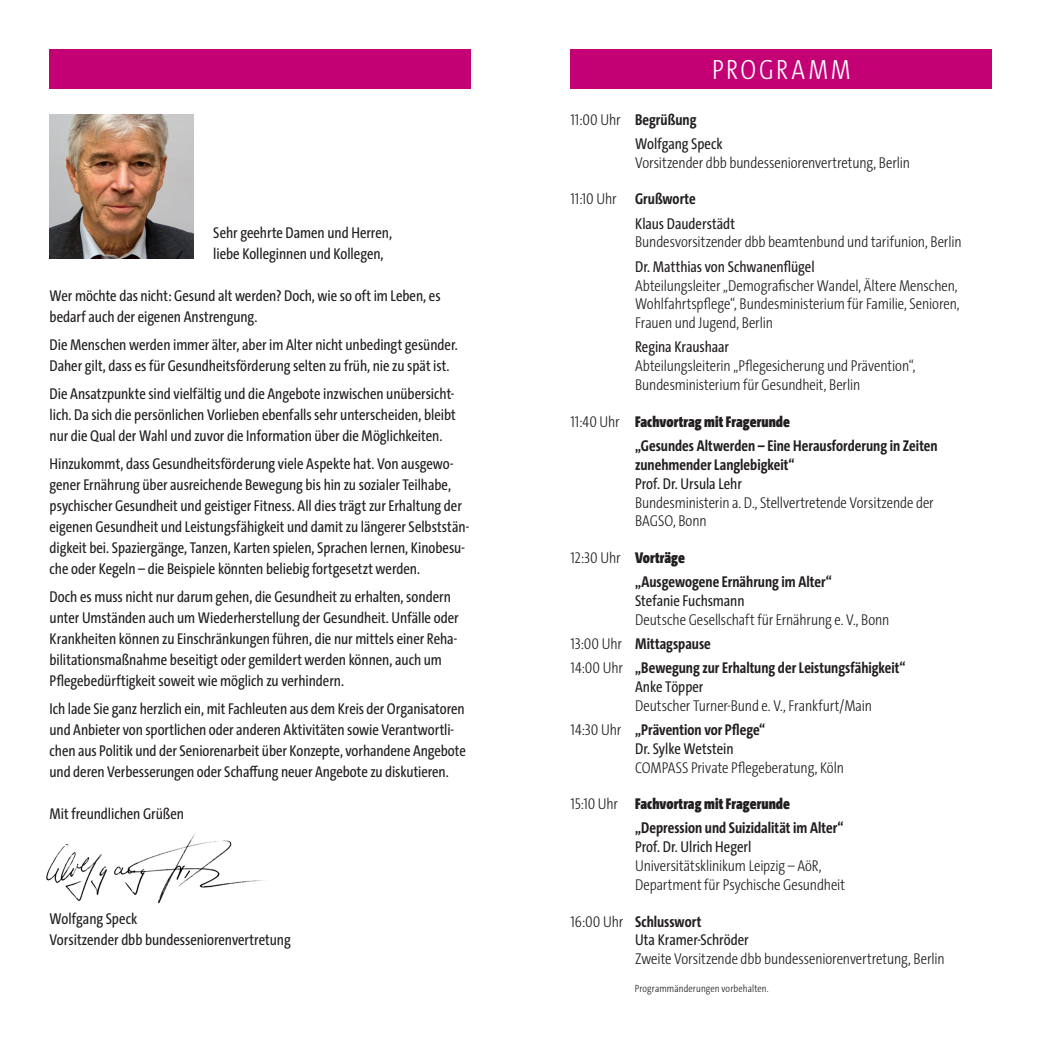
<style>
.page{position:relative;width:1042px;height:1042px;background:#fff}
.page>*{position:absolute;margin:0;border:0;box-sizing:border-box;transform-origin:0 0}
.t1{font:300 28px "The Sans Cd LF3";letter-spacing:.095em;color:#fff}
.t2{font:15.75px/21px "The Sans Cd LF5 Plain";letter-spacing:-.005em;color:#231f20}
.t3{font:300 15.75px/18.9px "The Sans Cd LF3";letter-spacing:-.005em;color:#231f20}
.t4{font:700 15.75px/18.9px "The Sans Cd LF7";color:#231f20}
.t5{font:900 15.75px "The Sans Cd LF9";letter-spacing:.005em;color:#231f20}
.t6{font:300 10.5px "The Sans Cd LF3";letter-spacing:.01em;color:#231f20}
.s1{font-family:"The Sans Cd LF3";font-weight:300}
.s2{font-family:"The Sans Cd LF9";font-weight:900}
</style>
<div class="page">
<img style="left:46px;top:833px;width:219px;height:71px">
<img style="left:50px;top:114px;width:143px;height:144px">
<div style="left:570px;top:50px;width:422px;height:39px;background:#c30175"></div>
<div style="left:50px;top:50px;width:421px;height:39px;background:#c30175"></div>
<p class="t2" style="left:213px;top:221px;width:180px">Sehr geehrte Damen und Herren, liebe Kolleginnen und Kollegen,</p>
<p class="t2" style="left:50px;top:284px;width:392px">Wer möchte das nicht: Gesund alt werden? Doch, wie so oft im Leben, es bedarf auch der eigenen Anstrengung.</p>
<p class="t2" style="left:50px;top:333px;width:410px">Die Menschen werden immer älter, aber im Alter nicht unbedingt gesünder.<br>Daher gilt, dass es für Gesundheitsförderung selten zu früh, nie zu spät ist.</p>
<p class="t2" style="left:50px;top:382px;width:408px;text-align:justify">Die Ansatzpunkte sind vielfältig und die Angebote inzwischen unübersicht&shy;lich. Da sich die persönlichen Vorlieben ebenfalls sehr unterscheiden, bleibt nur die Qual der Wahl und zuvor die Information über die Möglichkeiten.</p>
<p class="t2" style="left:50px;top:452px;width:421px">Hinzukommt, dass Gesundheitsförderung viele Aspekte hat. Von ausgewo&shy;gener Ernährung über ausreichende Bewegung bis hin zu sozialer Teilhabe, psychischer Gesundheit und geistiger Fitness. All dies trägt zur Erhaltung der eigenen Gesundheit und Leistungsfähigkeit und damit zu längerer Selbststän&shy;digkeit bei. Spaziergänge, Tanzen, Karten spielen, Sprachen lernen, Kinobesu&shy;che oder Kegeln – die Beispiele könnten beliebig fortgesetzt werden.</p>
<p class="t2" style="left:50px;top:585px;width:411px">Doch es muss nicht nur darum gehen, die Gesundheit zu erhalten, sondern unter Umständen auch um Wiederherstellung der Gesundheit. Unfälle oder Krankheiten können zu Einschränkungen führen, die nur mittels einer Reha&shy;bilitationsmaßnahme beseitigt oder gemildert werden können, auch um Pflegebedürftigkeit soweit wie möglich zu verhindern.</p>
<p class="t2" style="left:50px;top:697px;width:418px">Ich lade Sie ganz herzlich ein, mit Fachleuten aus dem Kreis der Organisatoren und Anbieter von sportlichen oder anderen Aktivitäten sowie Verantwortli&shy;chen aus Politik und der Seniorenarbeit über Konzepte, vorhandene Angebote und deren Verbesserungen oder Schaffung neuer Angebote zu diskutieren.</p>
<p class="t2" style="left:50px;top:802px;width:136px">Mit freundlichen Grüßen</p>
<p class="t2" style="left:50px;top:907px;width:243px">Wolfgang Speck<br>Vorsitzender dbb bundesseniorenvertretung</p>
<h1 class="t1" style="left:712px;top:52px;width:140px">PROGRAMM</h1>
<p class="t4" style="left:570px;top:110px;width:127px"><span class="s1">11:00 Uhr</span> Begrüßung</p>
<p class="t2" style="left:635px;top:133px;width:89px">Wolfgang Speck</p>
<p class="t3" style="left:635px;top:153px;width:276px">Vorsitzender dbb bundesseniorenvertretung, Berlin</p>
<p class="t4" style="left:570px;top:189px;width:127px"><span class="s1">11:10 Uhr</span> Grußworte</p>
<p class="t2" style="left:635px;top:212px;width:101px">Klaus Dauderstädt</p>
<p class="t3" style="left:635px;top:232px;width:328px">Bundesvorsitzender dbb beamtenbund und tarifunion, Berlin</p>
<p class="t2" style="left:635px;top:255px;width:181px">Dr. Matthias von Schwanenflügel</p>
<p class="t3" style="left:635px;top:275px;width:326px">Abteilungsleiter „Demografischer Wandel, Ältere Menschen,<br>Wohlfahrtspflege“, Bundesministerium für Familie, Senioren,<br>Frauen und Jugend, Berlin</p>
<p class="t2" style="left:635px;top:336px;width:96px">Regina Kraushaar</p>
<p class="t3" style="left:635px;top:356px;width:282px">Abteilungsleiterin „Pflegesicherung und Prävention“,<br>Bundesministerium für Gesundheit, Berlin</p>
<p class="t5" style="left:570px;top:411px;width:221px"><span class="s1">11:40 Uhr</span> Fachvortrag mit Fragerunde</p>
<p class="t4" style="left:635px;top:435px;width:304px">„Gesundes Altwerden – Eine Herausforderung in Zeiten zunehmender Langlebigkeit“</p>
<p class="t2" style="left:635px;top:472px;width:108px">Prof. Dr. Ursula Lehr</p>
<p class="t3" style="left:635px;top:492px;width:300px">Bundesministerin a. D., Stellvertretende Vorsitzende der<br>BAGSO, Bonn</p>
<p class="t3" style="left:570px;top:547px;width:116px">12:30 Uhr <span class="s2">Vorträge</span></p>
<p class="t4" style="left:635px;top:572px;width:198px">„Ausgewogene Ernährung im Alter“</p>
<p class="t2" style="left:635px;top:589px;width:111px">Stefanie Fuchsmann</p>
<p class="t3" style="left:635px;top:609px;width:256px">Deutsche Gesellschaft für Ernährung e. V., Bonn</p>
<p class="t4" style="left:570px;top:631px;width:336px;line-height:24.2px"><span class="s1">13:00 Uhr</span> Mittagspause<br><span class="s1">14:00 Uhr</span> „Bewegung zur Erhaltung der Leistungsfähigkeit“</p>
<p class="t2" style="left:635px;top:676px;width:70px">Anke Töpper</p>
<p class="t3" style="left:635px;top:696px;width:238px">Deutscher Turner-Bund e. V., Frankfurt/Main</p>
<p class="t4" style="left:570px;top:720px;width:196px"><span class="s1">14:30 Uhr</span> „Prävention vor Pflege“</p>
<p class="t2" style="left:635px;top:737px;width:100px">Dr. Sylke Wetstein</p>
<p class="t3" style="left:635px;top:757px;width:210px">COMPASS Private Pflegeberatung, Köln</p>
<p class="t5" style="left:570px;top:794px;width:221px"><span class="s1">15:10 Uhr</span> Fachvortrag mit Fragerunde</p>
<p class="t4" style="left:635px;top:818px;width:210px">„Depression und Suizidalität im Alter“</p>
<p class="t2" style="left:635px;top:836px;width:118px">Prof. Dr. Ulrich Hegerl</p>
<p class="t3" style="left:635px;top:856px;width:212px">Universitätsklinikum Leipzig – AöR,<br>Department für Psychische Gesundheit</p>
<p class="t4" style="left:570px;top:911px;width:132px"><span class="s1">16:00 Uhr</span> Schlusswort</p>
<p class="t2" style="left:635px;top:929px;width:115px">Uta Kramer-Schröder</p>
<p class="t3" style="left:635px;top:949px;width:311px">Zweite Vorsitzende dbb bundesseniorenvertretung, Berlin</p>
<p class="t6" style="left:635px;top:981px;width:135px">Programmänderungen vorbehalten.</p>
</div>
